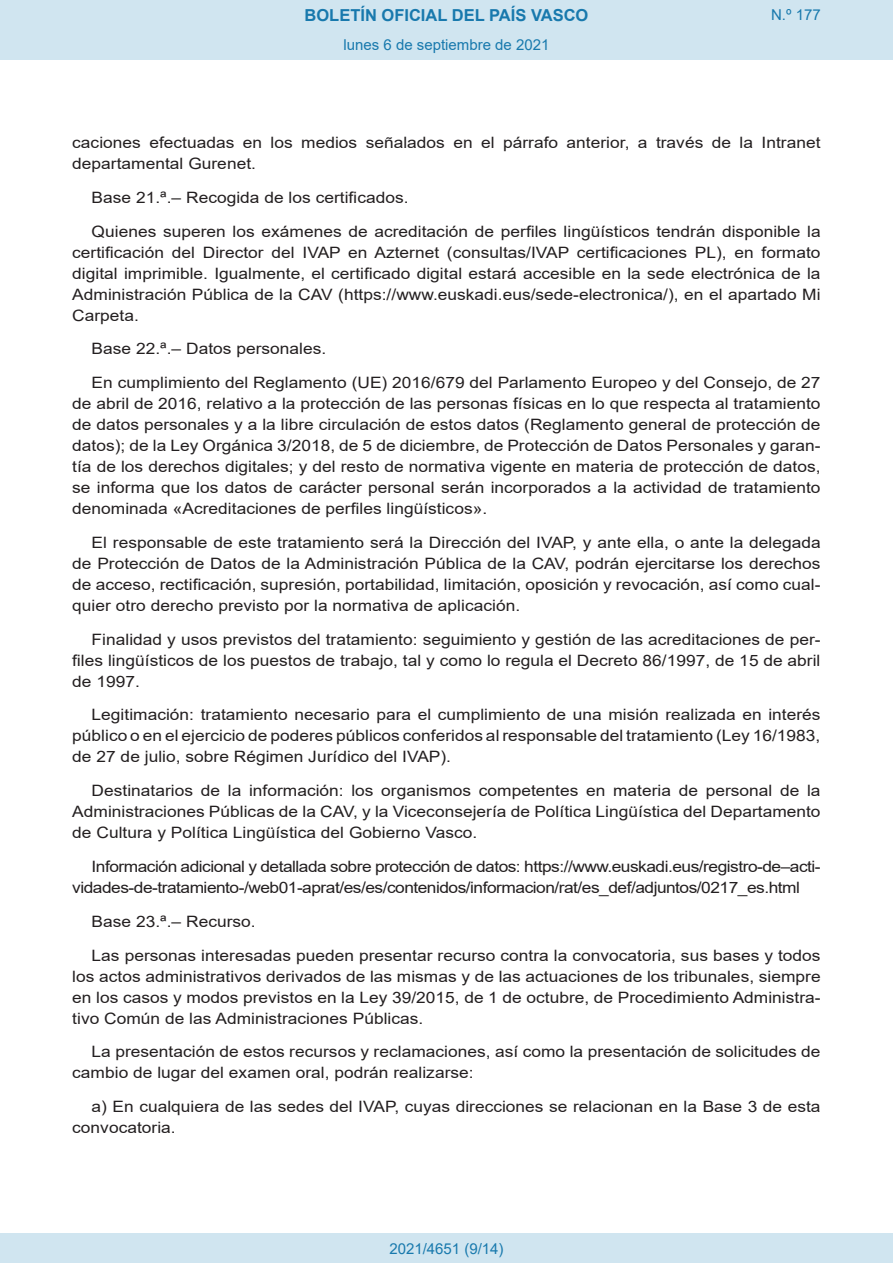
<style>
.page{position:relative;width:893px;height:1263px;background:#fff}
.page>*{position:absolute;margin:0;border:0;box-sizing:border-box;transform-origin:0 0}
.t1{font:700 16.5px "Arial";color:#1879ad}
.BOPVDetalle{font:15.6px/21px "Arial";color:#231f20;text-align:justify;scale:1.11 1}
.BOPVDetalle-2{font:15.6px/21px "Arial";letter-spacing:-.03em;color:#231f20;scale:1.11 1}
.Paginacion_Centro{font:15px "Arial";color:#1879ad}
</style>
<div class="page">
<div style="left:0;top:0;width:893px;height:60px;background:#d0e5f0"></div>
<div style="left:0;top:1233px;width:893px;height:30px;background:#d0e5f0"></div>
<p class="t1" style="left:305px;top:3px;width:285px">BOLETÍN OFICIAL DEL PAÍS VASCO</p>
<p class="Paginacion_Centro" style="left:343px;top:35px;width:207px">lunes 6 de septiembre de 2021</p>
<p class="Paginacion_Centro" style="left:771px;top:5px;width:51px">N.º 177</p>
<p class="BOPVDetalle" style="left:72px;top:132px;width:675px">caciones efectuadas en los medios señalados en el párrafo anterior, a través de la Intranet departamental Gurenet.</p>
<p class="BOPVDetalle" style="left:92px;top:187px;width:287px">Base 21.ª.– Recogida de los certificados.</p>
<p class="BOPVDetalle" style="left:72px;top:221px;width:676px;text-indent:19px">Quienes superen los exámenes de acreditación de perfiles lingüísticos tendrán disponible la certificación del Director del IVAP en Azternet (consultas/IVAP certificaciones PL), en formato digital imprimible. Igualmente, el certificado digital estará accesible en la sede electrónica de la Administración Pública de la CAV (https://www.euskadi.eus/sede-electronica/), en el apartado Mi Carpeta.</p>
<p class="BOPVDetalle" style="left:92px;top:338px;width:213px">Base 22.ª.– Datos personales.</p>
<p class="BOPVDetalle" style="left:72px;top:372px;width:676px;text-indent:19px">En cumplimiento del Reglamento (UE) 2016/679 del Parlamento Europeo y del Consejo, de 27 de abril de 2016, relativo a la protección de las personas físicas en lo que respecta al tratamiento de datos personales y a la libre circulación de estos datos (Reglamento general de protección de datos); de la Ley Orgánica 3/2018, de 5 de diciembre, de Protección de Datos Personales y garan&shy;tía de los derechos digitales; y del resto de normativa vigente en materia de protección de datos, se informa que los datos de carácter personal serán incorporados a la actividad de tratamiento denominada «Acreditaciones de perfiles lingüísticos».</p>
<p class="BOPVDetalle" style="left:72px;top:532px;width:676px;text-indent:19px">El responsable de este tratamiento será la Dirección del IVAP, y ante ella, o ante la delegada de Protección de Datos de la Administración Pública de la CAV, podrán ejercitarse los derechos de acceso, rectificación, supresión, portabilidad, limitación, oposición y revocación, así como cual&shy;quier otro derecho previsto por la normativa de aplicación.</p>
<p class="BOPVDetalle" style="left:72px;top:629px;width:676px;text-indent:19px">Finalidad y usos previstos del tratamiento: seguimiento y gestión de las acreditaciones de per&shy;files lingüísticos de los puestos de trabajo, tal y como lo regula el Decreto 86/1997, de 15 de abril de 1997.</p>
<p class="BOPVDetalle" style="left:72px;top:704px;width:676px;text-indent:19px">Legitimación: tratamiento necesario para el cumplimiento de una misión realizada en interés público o en el ejercicio de poderes públicos conferidos al responsable del tratamiento (Ley 16/1983, de 27 de julio, sobre Régimen Jurídico del IVAP).</p>
<p class="BOPVDetalle" style="left:72px;top:780px;width:676px;text-indent:19px">Destinatarios de la información: los organismos competentes en materia de personal de la Administraciones Públicas de la CAV, y la Viceconsejería de Política Lingüística del Departamento de Cultura y Política Lingüística del Gobierno Vasco.</p>
<p class="BOPVDetalle-2" style="left:72px;top:856px;width:676px;text-indent:19px">Información adicional y detallada sobre protección de datos: https://www.euskadi.eus/registro-de–acti&shy;vidades-de-tratamiento-/web01-aprat/es/es/contenidos/informacion/rat/es_def/adjuntos/0217_es.html</p>
<p class="BOPVDetalle" style="left:92px;top:911px;width:149px">Base 23.ª.– Recurso.</p>
<p class="BOPVDetalle" style="left:72px;top:944px;width:676px;text-indent:19px">Las personas interesadas pueden presentar recurso contra la convocatoria, sus bases y todos los actos administrativos derivados de las mismas y de las actuaciones de los tribunales, siempre en los casos y modos previstos en la Ley 39/2015, de 1 de octubre, de Procedimiento Administra&shy;tivo Común de las Administraciones Públicas.</p>
<p class="BOPVDetalle" style="left:72px;top:1041px;width:676px;text-indent:19px">La presentación de estos recursos y reclamaciones, así como la presentación de solicitudes de cambio de lugar del examen oral, podrán realizarse:</p>
<p class="BOPVDetalle" style="left:72px;top:1096px;width:676px;text-indent:19px">a) En cualquiera de las sedes del IVAP, cuyas direcciones se relacionan en la Base 3 de esta convocatoria.</p>
<p class="Paginacion_Centro" style="left:389px;top:1238px;width:116px">2021/4651 (9/14)</p>
</div>
